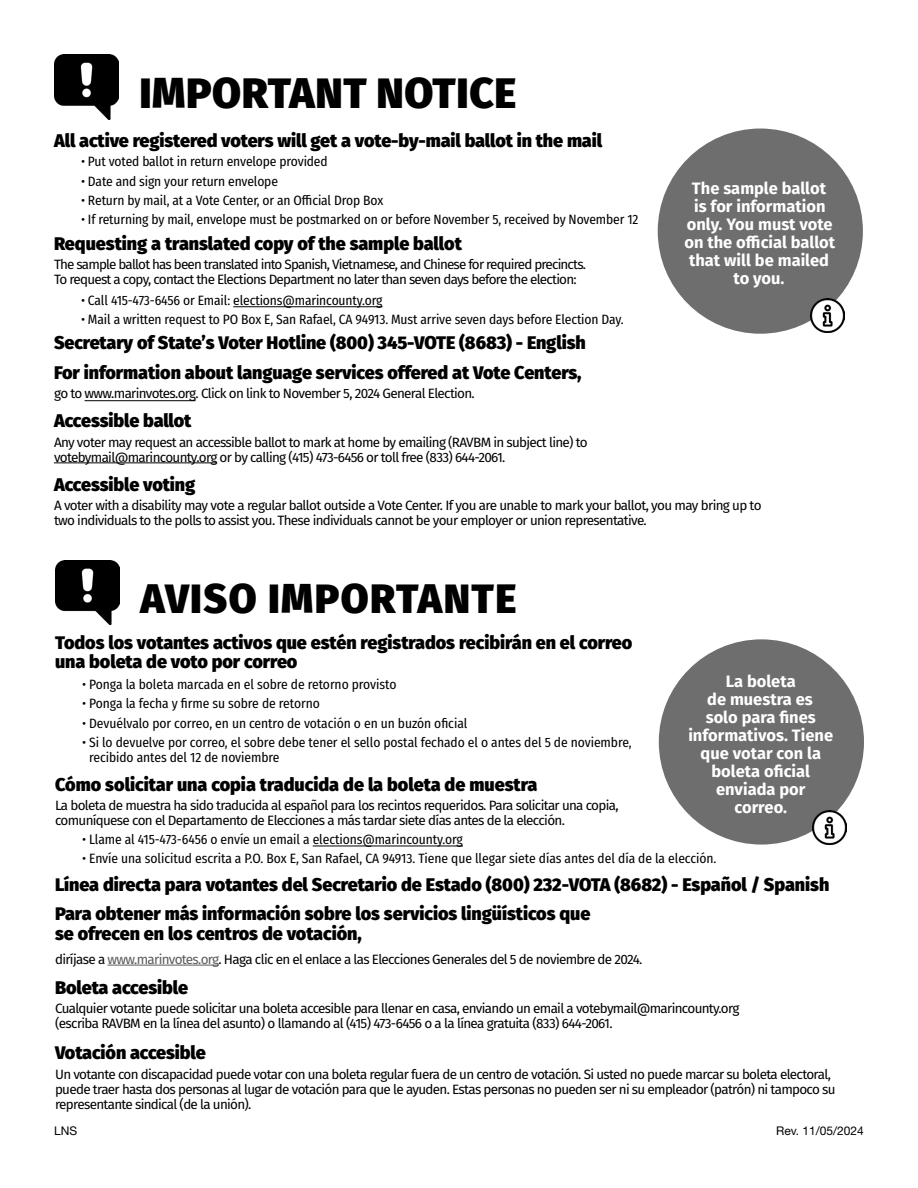
<style>
.page{position:relative;width:918px;height:1188px;background:#fff}
.page>*{position:absolute;margin:0;border:0;box-sizing:border-box;transform-origin:0 0}
.A_Head{font:900 42px "Fira Sans";letter-spacing:.015em;color:#000}
.A_Head-2{font:900 40.5px "Fira Sans";letter-spacing:.035em;color:#000}
.B_Head{font:900 18px/19.5px "Fira Sans";letter-spacing:-.005em;color:#000}
.Call_Out_Text_1{font:700 16.5px/18px "Fira Sans";color:#fff;text-align:center}
.Body_Text{font:13.5px/15px "Fira Sans";letter-spacing:-.05em;color:#000}
.Body_Text_Indent{font:13.5px/15px "Fira Sans Condensed";letter-spacing:-.01em;color:#000}
.Identifier___Revision{font:12px "Helvetica Neue LT Std";color:#000}
.s1{color:#5b5b5b}
</style>
<div class="page">
<hr style="left:233px;top:306px;width:149px;height:1px;background:#000">
<hr style="left:85px;top:400px;width:111px;height:1px;background:#000">
<hr style="left:54px;top:463px;width:163px;height:1px;background:#000">
<img style="left:54px;top:55px;width:65px;height:64px">
<div style="left:658px;top:129px;width:205px;height:205px;background:#6e6e6e;border-radius:50%"></div>
<img style="left:810px;top:299px;width:34px;height:33px">
<hr style="left:313px;top:846px;width:150px;height:1px;background:#000">
<hr style="left:108px;top:965px;width:111px;height:1px;background:#5b5b5b">
<img style="left:55px;top:560px;width:65px;height:65px">
<div style="left:659px;top:639px;width:205px;height:206px;background:#6e6e6e;border-radius:50%"></div>
<div style="left:813px;top:811px;width:34px;height:33px;background:#000;border-radius:50%"></div>
<img style="left:813px;top:811px;width:33px;height:33px">
<p class="A_Head" style="left:139px;top:56px;width:378px">IMPORTANT NOTICE</p>
<p class="B_Head" style="left:54px;top:129px;width:550px">All active registered voters will get a vote-by-mail ballot in the mail</p>
<p class="Body_Text_Indent" style="left:81px;top:154px;width:248px">• Put voted ballot in return envelope provided</p>
<p class="Body_Text_Indent" style="left:81px;top:173px;width:199px">• Date and sign your return envelope</p>
<p class="Body_Text_Indent" style="left:81px;top:192px;width:304px">• Return by mail, at a Vote Center, or an Official Drop Box</p>
<p class="Body_Text_Indent" style="left:81px;top:212px;width:559px">• If returning by mail, envelope must be postmarked on or before November 5, received by November 12</p>
<p class="B_Head" style="left:54px;top:232px;width:409px">Requesting a translated copy of the sample ballot</p>
<p class="Body_Text" style="left:54px;top:257px;width:534px">The sample ballot has been translated into Spanish, Vietnamese, and Chinese for required precincts.<br>To request a copy, contact the Elections Department no later than seven days before the election:</p>
<p class="Body_Text_Indent" style="left:81px;top:292px;width:303px">• Call 415-473-6456 or Email: elections@marincounty.org</p>
<p class="Body_Text_Indent" style="left:81px;top:311px;width:544px">• Mail a written request to PO Box E, San Rafael, CA 94913. Must arrive seven days before Election Day.</p>
<p class="B_Head" style="left:54px;top:332px;width:533px">Secretary of State’s Voter Hotline (800) 345-VOTE (8683) - English</p>
<p class="B_Head" style="left:54px;top:361px;width:529px">For information about language services offered at Vote Centers,</p>
<p class="Body_Text" style="left:54px;top:386px;width:422px">go to www.marinvotes.org. Click on link to November 5, 2024 General Election.</p>
<p class="B_Head" style="left:54px;top:409px;width:139px">Accessible ballot</p>
<p class="Body_Text" style="left:54px;top:434px;width:535px">Any voter may request an accessible ballot to mark at home by emailing (RAVBM in subject line) to votebymail@marincounty.org or by calling (415) 473-6456 or toll free (833) 644-2061.</p>
<p class="B_Head" style="left:54px;top:473px;width:143px">Accessible voting</p>
<p class="Body_Text" style="left:54px;top:498px;width:709px">A voter with a disability may vote a regular ballot outside a Vote Center. If you are unable to mark your ballot, you may bring up to two individuals to the polls to assist you. These individuals cannot be your employer or union representative.</p>
<p class="Call_Out_Text_1" style="left:684px;top:178px;width:152px">The sample ballot is for information only. You must vote on the official ballot that will be mailed to you.</p>
<p class="A_Head-2" style="left:140px;top:563px;width:377px">AVISO IMPORTANTE</p>
<p class="B_Head" style="left:55px;top:631px;width:579px">Todos los votantes activos que estén registrados recibirán en el correo una boleta de voto por correo</p>
<p class="Body_Text_Indent" style="left:82px;top:676px;width:316px">• Ponga la boleta marcada en el sobre de retorno provisto</p>
<p class="Body_Text_Indent" style="left:82px;top:696px;width:239px">• Ponga la fecha y firme su sobre de retorno</p>
<p class="Body_Text_Indent" style="left:82px;top:715px;width:387px">• Devuélvalo por correo, en un centro de votación o en un buzón oficial</p>
<p class="Body_Text_Indent" style="left:89px;top:734px;width:544px;text-indent:-7px">• Si lo devuelve por correo, el sobre debe tener el sello postal fechado el o antes del 5 de noviembre, recibido antes del 12 de noviembre</p>
<p class="B_Head" style="left:55px;top:773px;width:484px">Cómo solicitar una copia traducida de la boleta de muestra</p>
<p class="Body_Text" style="left:55px;top:797px;width:565px">La boleta de muestra ha sido traducida al español para los recintos requeridos. Para solicitar una copia, comuníquese con el Departamento de Elecciones a más tardar siete días antes de la elección.</p>
<p class="Body_Text_Indent" style="left:82px;top:831px;width:382px">• Llame al 415-473-6456 o envíe un email a elections@marincounty.org</p>
<p class="Body_Text_Indent" style="left:82px;top:850px;width:636px">• Envíe una solicitud escrita a P.O. Box E, San Rafael, CA 94913. Tiene que llegar siete días antes del día de la elección.</p>
<p class="B_Head" style="left:55px;top:874px;width:776px">Línea directa para votantes del Secretario de Estado (800) 232-VOTA (8682) - Español / Spanish</p>
<p class="B_Head" style="left:55px;top:902px;width:537px">Para obtener más información sobre los servicios lingüísticos que se ofrecen en los centros de votación,</p>
<p class="Body_Text" style="left:55px;top:951px;width:589px">diríjase a <span class="s1">www.marinvotes.org</span>. Haga clic en el enlace a las Elecciones Generales del 5 de noviembre de 2024.</p>
<p class="B_Head" style="left:55px;top:976px;width:135px">Boleta accesible</p>
<p class="Body_Text" style="left:55px;top:1001px;width:686px">Cualquier votante puede solicitar una boleta accesible para llenar en casa, enviando un email a votebymail@marincounty.org (escriba RAVBM en la línea del asunto) o llamando al (415) 473-6456 o a la línea gratuita (833) 644-2061.</p>
<p class="B_Head" style="left:55px;top:1042px;width:152px">Votación accesible</p>
<p class="Body_Text" style="left:55px;top:1066px;width:782px">Un votante con discapacidad puede votar con una boleta regular fuera de un centro de votación. Si usted no puede marcar su boleta electoral, puede traer hasta dos personas al lugar de votación para que le ayuden. Estas personas no pueden ser ni su empleador (patrón) ni tampoco su representante sindical (de la unión).</p>
<p class="Call_Out_Text_1" style="left:688px;top:671px;width:146px">La boleta<br>de muestra es<br>solo para fines informativos. Tiene que votar con la boleta oficial enviada por correo.</p>
<p class="Identifier___Revision" style="left:54px;top:1124px;width:25px">LNS</p>
<p class="Identifier___Revision" style="left:776px;top:1124px;width:89px">Rev. 11/05/2024</p>
</div>
